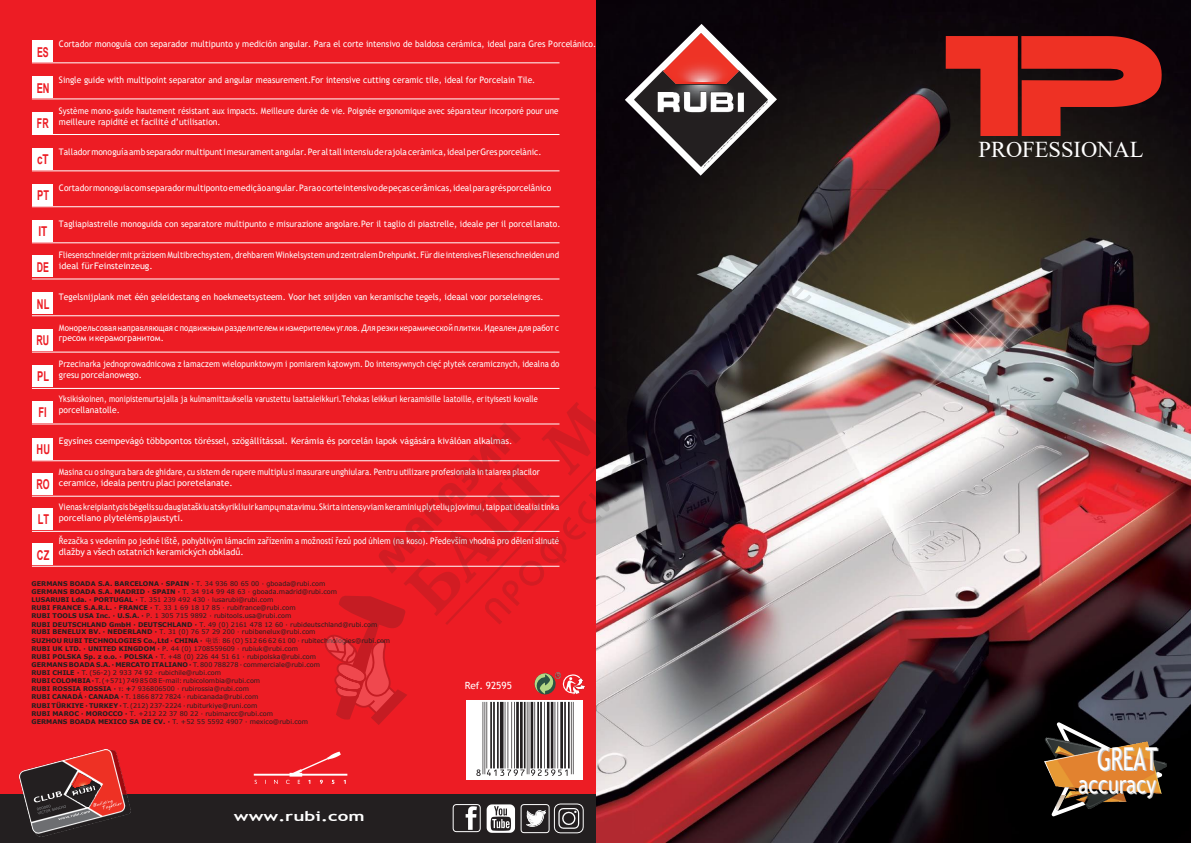
<style>
.page{position:relative;width:1191px;height:851px;background:#fff}
.page>*{position:absolute;margin:0;border:0;box-sizing:border-box;transform-origin:0 0}
.t1{font:31.6px "Trebuchet MS";color:#fff;scale:.65 1}
.t2{font:24.5px "Trebuchet MS";letter-spacing:.005em;color:#fff;scale:.8 1}
.t3{font:22.6px "Times New Roman";color:#fff}
.t4{font:700 17.5px "Trebuchet MS";color:#fff;scale:1.39 1}
.t5{font:700 13.6px "Arial";letter-spacing:.005em;color:#ed1c24;scale:.69 1}
.t6{font:700 13.6px "Trebuchet MS";color:#fff;scale:1.39 1}
.t7{font:700 13.6px "Arial";letter-spacing:.005em;color:#ed1c24;scale:.65 1}
.t8{font:700 13.6px "Arial";letter-spacing:.005em;color:#ed1c24;scale:.74 1}
.t9{font:10px "Trebuchet MS";letter-spacing:.005em;color:#fff}
.t10{font:9px/11px "Trebuchet MS";letter-spacing:.005em;color:#fff;scale:.88 1}
.t11{font:9px "Trebuchet MS";letter-spacing:.005em;color:#fff;scale:.94 1}
.t12{font:9px/11.3px "Trebuchet MS";letter-spacing:.005em;color:#fff;scale:.82 1}
.t13{font:9px "Trebuchet MS";letter-spacing:.005em;color:#fff}
.t14{font:6.5px/8.1px "Verdana";color:#231f20}
.s1{font-weight:700}
.s2{font-family:"Microsoft Jheng Hei"}
.s3{font-family:"Arial"}
.s4{font-family:"Trebuchet MS"}
</style>
<div class="page">
<img style="left:595px;top:0;width:596px;height:842px">
<div style="left:0;top:0;width:595px;height:794px;background:#ed1c24"></div>
<hr style="left:32px;top:62px;width:527px;height:1px;background:#fff">
<hr style="left:32px;top:278px;width:527px;height:1px;background:#fff">
<hr style="left:32px;top:351px;width:527px;height:1px;background:#fff">
<hr style="left:32px;top:423px;width:527px;height:1px;background:#fff">
<hr style="left:32px;top:98px;width:527px;height:1px;background:#fff">
<hr style="left:32px;top:315px;width:527px;height:1px;background:#fff">
<hr style="left:32px;top:388px;width:527px;height:1px;background:#fff">
<hr style="left:32px;top:531px;width:527px;height:1px;background:#fff">
<hr style="left:32px;top:495px;width:527px;height:1px;background:#fff">
<hr style="left:32px;top:460px;width:527px;height:1px;background:#fff">
<hr style="left:32px;top:565px;width:527px;height:1px;background:#fff">
<hr style="left:32px;top:134px;width:527px;height:1px;background:#fff">
<hr style="left:32px;top:170px;width:527px;height:1px;background:#fff">
<hr style="left:32px;top:206px;width:527px;height:1px;background:#fff">
<hr style="left:32px;top:242px;width:527px;height:1px;background:#fff">
<div style="left:0;top:794px;width:595px;height:48px;background:#231f20"></div>
<img style="left:20px;top:749px;width:111px;height:87px">
<img style="left:100px;top:785px;width:1px;height:21px">
<svg style="left:452px;top:803px;width:132px;height:30px"></svg>
<img style="left:526px;top:810px;width:19px;height:16px">
<svg style="left:1051px;top:722px;width:111px;height:94px;background:#34363b"></svg>
<img style="left:1044px;top:737px;width:122px;height:71px">
<svg style="left:945px;top:36px;width:216px;height:100px;background:#a2251d"></svg>
<div style="left:32px;top:543px;width:20px;height:22px;background:#fff"></div>
<div style="left:32px;top:508px;width:20px;height:21px;background:#fff"></div>
<div style="left:32px;top:472px;width:20px;height:22px;background:#fff"></div>
<div style="left:32px;top:438px;width:20px;height:21px;background:#fff"></div>
<div style="left:32px;top:400px;width:20px;height:22px;background:#fff"></div>
<div style="left:32px;top:365px;width:20px;height:22px;background:#fff"></div>
<div style="left:32px;top:328px;width:20px;height:22px;background:#fff"></div>
<div style="left:32px;top:292px;width:20px;height:22px;background:#fff"></div>
<div style="left:32px;top:255px;width:20px;height:22px;background:#fff"></div>
<div style="left:32px;top:220px;width:20px;height:22px;background:#fff"></div>
<div style="left:32px;top:184px;width:20px;height:22px;background:#fff"></div>
<div style="left:32px;top:148px;width:20px;height:22px;background:#fff"></div>
<div style="left:32px;top:112px;width:20px;height:22px;background:#fff"></div>
<div style="left:32px;top:76px;width:20px;height:22px;background:#fff"></div>
<div style="left:32px;top:40px;width:20px;height:22px;background:#fff"></div>
<svg style="left:32px;top:772px;width:68px;height:47px"></svg>
<svg style="left:852px;top:177px;width:19px;height:450px;background:#b7908d"></svg>
<svg style="left:852px;top:228px;width:11px;height:396px"></svg>
<svg style="left:254px;top:24px;width:598px;height:759px"></svg>
<p class="t7" style="left:37px;top:42px;width:20px">ES</p>
<p class="t5" style="left:37px;top:78px;width:20px">EN</p>
<p class="t7" style="left:37px;top:114px;width:20px">FR</p>
<p class="t8" style="left:37px;top:150px;width:17px">cT</p>
<p class="t5" style="left:37px;top:186px;width:19px">PT</p>
<p class="t8" style="left:38px;top:222px;width:14px">IT</p>
<p class="t11" style="left:59px;top:39px;width:573px">Cortador monoguía con separador multipunto y medición angular. Para el corte intensivo de baldosa cerámica, ideal para Gres Porcelánico.</p>
<p class="t11" style="left:59px;top:74px;width:508px">Single guide with multipoint separator and angular measurement.For intensive cutting ceramic tile, ideal for Porcelain Tile.</p>
<p class="t10" style="left:59px;top:105px;width:569px">Système mono-guide hautement résistant aux impacts. Meilleure durée de vie. Poignée ergonomique avec séparateur incorporé pour une meilleure rapidité et facilité d’utilisation.</p>
<p class="t11" style="left:59px;top:146px;width:515px">Talladormonoguíaambseparadormultipuntimesuramentangular.Peraltallintensiuderajolaceràmica,idealperGresporcelànic.</p>
<p class="t11" style="left:59px;top:182px;width:525px">Cortadormonoguiacomseparadormultipontoemediçãoangular.Paraocorteintensivodepeçascerâmicas,idealparagrésporcelânico</p>
<p class="t11" style="left:59px;top:218px;width:535px">Tagliapiastrelle monoguida con separatore multipunto e misurazione angolare.Per il taglio di piastrelle, ideale per il porcellanato.</p>
<p class="t10" style="left:59px;top:249px;width:570px">Fliesenschneider mit präzisem Multibrechsystem, drehbarem Winkelsystem und zentralem Drehpunkt. Für dieintensives Fliesenschneiden und ideal fürFeinsteinzeug.</p>
<p class="t11" style="left:59px;top:291px;width:517px">Tegelsnijplank met één geleidestang en hoekmeetsysteem. Voor het snijden van keramische tegels, ideaal voor porseleingres.</p>
<p class="t10" style="left:59px;top:322px;width:570px">Монорельсовая направляющая с подвижным разделителем и измерителемуглов.Для резки керамической плитки.Идеален для работ с гресом икерамогранитом.</p>
<p class="t10" style="left:59px;top:358px;width:570px">Przecinarka jednoprowadnicowa z łamaczem wielopunktowym i pomiarem kątowym. Do intensywnych cięć płytek ceramicznych, idealna do gresu porcelanowego.</p>
<p class="t12" style="left:59px;top:393px;width:585px">Yksikiskoinen, monipistemurtajalla ja kulmamittauksella varustettu laattaleikkuri.Tehokas leikkuri keraamisille laatoille, erityisesti kovalle porcellanatolle.</p>
<p class="t13" style="left:59px;top:435px;width:455px">Egysínes csempevágó többpontos töréssel, szögállítással. Kerámia és porcelán lapok vágására kiválóan alkalmas.</p>
<p class="t10" style="left:59px;top:465px;width:548px;line-height:11.3px">Masina cu o singura bara de ghidare, cu sistem de rupere multiplu si masurare unghiulara. Pentru utilizare profesionala in taiarea placilor ceramice, ideala pentru placi poretelanate.</p>
<p class="t10" style="left:59px;top:501px;width:570px">Vienas kreipiantysisbėgelissudaugiataškiuatskyrikliuirkampųmatavimu.Skirtaintensyviamkeraminiųplyteliųpjovimui,taippatidealiaitinka porceliano plytelėmspjaustyti.</p>
<p class="t10" style="left:59px;top:535px;width:570px">Řezačka s vedením po jedné liště, pohyblivým lámacím zařízením a možností řezů pod úhlem (na koso). Především vhodná pro dělení slinuté dlažby a všech ostatních keramických obkladů.</p>
<p class="t14" style="left:32px;top:579px;width:347px"><span class="s1">GERMANS BOADA S.A. BARCELONA · SPAIN ·</span> T. 34 936 80 65 00 · gboada@rubi.com<br><span class="s1">GERMANS BOADA S.A. MADRID · SPAIN ·</span> T. 34 914 99 48 63 · gboada.madrid@rubi.com<br><span class="s1">LUSARUBI Lda. · PORTUGAL ·</span> T. 351 239 492 430 · lusarubi@rubi.com<br><span class="s1">RUBI FRANCE S.A.R.L. · FRANCE ·</span> T. 33 1 69 18 17 85 · rubifrance@rubi.com<br><span class="s1">RUBI TOOLS USA Inc. · U.S.A. ·</span> P. 1 305 715 9892 · rubitools.usa@rubi.com<br><span class="s1">RUBI DEUTSCHLAND GmbH · DEUTSCHLAND ·</span> T. 49 (0) 2161 478 12 60 · rubideutschland@rubi.com</p>
<p class="t14" style="left:32px;top:626px;width:360px;line-height:9.5px"><span class="s1">RUBI BENELUX BV. · NEDERLAND ·</span> T. 31 (0) 76 57 29 200 · rubibenelux@rubi.com<br><span class="s1">SUZHOU RUBI TECHNOLOGIES Co.,Ltd · CHINA ·</span> <span class="s2">电话</span><span class="s3">:</span> 86 (O) 512 66 62 61 00 · rubitechnologies@rubi.com</p>
<p class="t14" style="left:32px;top:644px;width:290px"><span class="s1">RUBI UK LTD. · UNITED KINGDOM ·</span> P. 44 (0) 1708559609 · rubiuk@rubi.com<br><span class="s1">RUBI POLSKA Sp. z o.o. · POLSKA ·</span> T. +48 (0) 226 44 51 61 · rubipolska@rubi.com <span class="s1">GERMANS BOADA S.A. · MERCATO ITALIANO ·</span> T. 800 788278 · commerciale@rubi.com <span class="s1">RUBI CHILE ·</span> T. (56-2) 2 933 74 92 · rubichile@rubi.com<br><span class="s1">RUBICOLOMBIA·</span> T.(+571) 749 8508E-mail: rubicolombia@rubi.com<br><span class="s1">RUBI ROSSIA ROSSIA ·</span> <span class="s4">т:</span> <span class="s1">+</span>7 936806500 · rubirossia@rubi.com<br><span class="s1">RUBI CANADÁ · CANADA ·</span> T. 1866 872 7824 · rubicanada@rubi.com<br><span class="s1">RUBI TÜRKIYE · TURKEY ·</span> T. (212) 237-2224 · rubiturkiye@runi.com<br><span class="s1">RUBI MAROC · MOROCCO ·</span> T. +212 22 37 80 22 · rubimarcc@rubi.com<br><span class="s1">GERMANS BOADA MEXICO SA DE CV. ·</span> T. +52 55 5592 4907 · mexico@rubi.com</p>
<p class="t7" style="left:37px;top:257px;width:20px">DE</p>
<p class="t5" style="left:37px;top:294px;width:20px">NL</p>
<p class="t7" style="left:37px;top:331px;width:21px">RU</p>
<p class="t5" style="left:37px;top:367px;width:19px">PL</p>
<p class="t5" style="left:39px;top:402px;width:14px">FI</p>
<p class="t5" style="left:36px;top:440px;width:21px">HU</p>
<p class="t7" style="left:37px;top:474px;width:22px">RO</p>
<p class="t5" style="left:38px;top:510px;width:18px">LT</p>
<p class="t5" style="left:37px;top:545px;width:20px">CZ</p>
<p class="t9" style="left:465px;top:679px;width:49px">Ref. 92595</p>
<p class="t4" style="left:241px;top:802px;width:123px">www.rubi.com</p>
<p class="t6" style="left:234px;top:807px;width:96px">www.rubi.com</p>
<p class="t3" style="left:978px;top:134px;width:167px">PROFESSIONAL</p>
<p class="t1" style="left:1097px;top:738px;width:94px">GREAT</p>
<p class="t2" style="left:1078px;top:769px;width:99px">accuracy</p>
</div>
